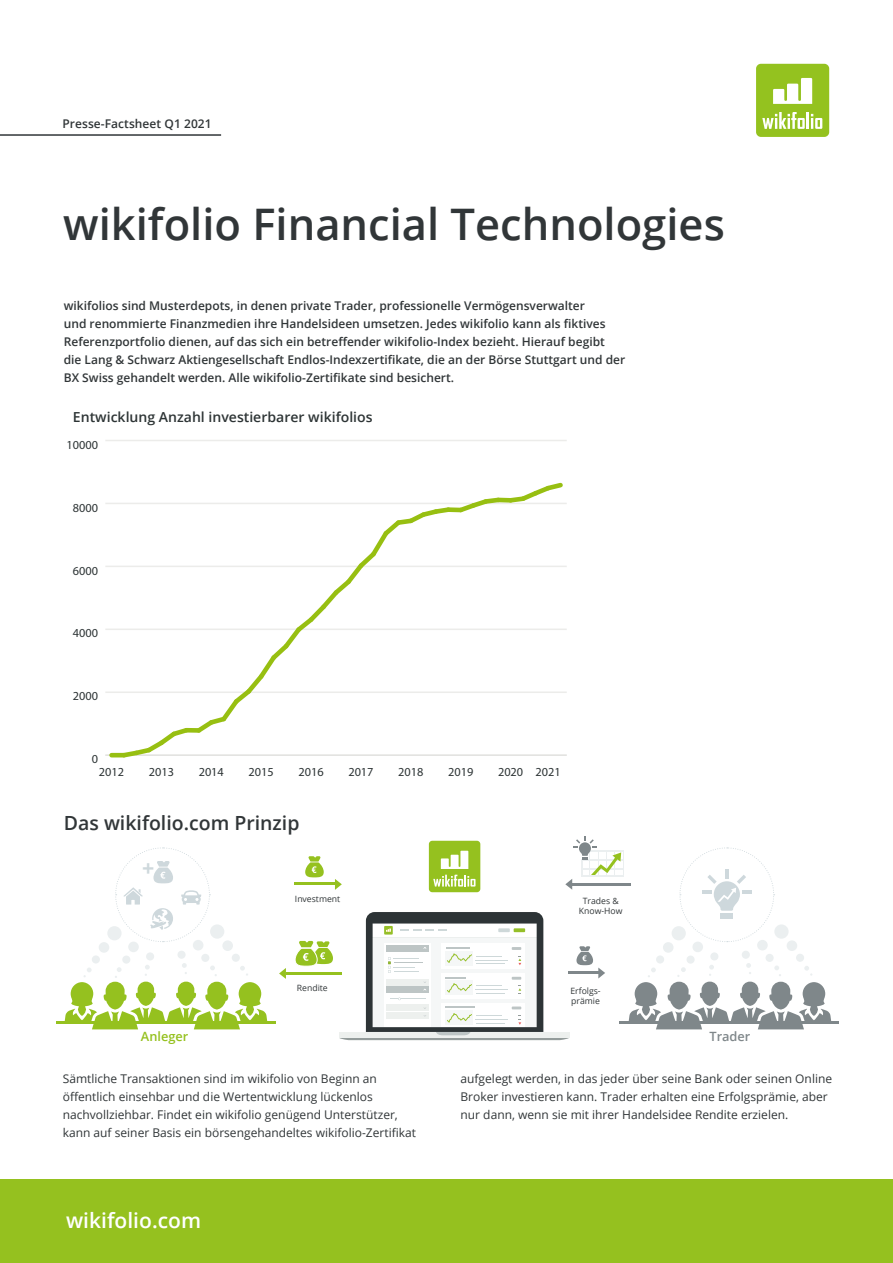
<style>
.page{position:relative;width:893px;height:1263px;background:#fff}
.page>*{position:absolute;margin:0;border:0;box-sizing:border-box;transform-origin:0 0}
.t1{font:600 43.5px "Open Sans";color:#313638}
.t2{font:700 21.45px "Open Sans";color:#ced8dc}
.t3{font:600 21px "Open Sans";color:#fff}
.t4{font:600 19.5px "Open Sans";color:#313638}
.t5{font:600 13.8px "Open Sans";color:#2d3435}
.t6{font:600 12.75px "Open Sans";color:#95c11f}
.t7{font:600 12.75px "Open Sans";color:#7f878a}
.t8{font:600 12.3px "Open Sans";color:#2d3435}
.t9{font:600 12px/18px "Open Sans";color:#313638}
.t10{font:12px/18px "Open Sans";color:#313638}
.t11{font:8.7px/10.4px "Open Sans";color:#313638}
</style>
<div class="page">
<hr style="left:105px;top:754px;width:462px;height:2px;background:#dadad7">
<hr style="left:105px;top:691px;width:462px;height:2px;background:#dadad7">
<hr style="left:105px;top:628px;width:462px;height:2px;background:#dadad7">
<hr style="left:105px;top:566px;width:462px;height:1px;background:#dadad7">
<hr style="left:105px;top:503px;width:462px;height:1px;background:#dadad7">
<hr style="left:105px;top:440px;width:462px;height:1px;background:#dadad7">
<hr style="left:112px;top:753px;width:12px;height:4px;background:#97bf11">
<svg style="left:119px;top:482px;width:447px;height:276px"></svg>
<div style="left:0;top:1179px;width:893px;height:84px;background:#95c11f"></div>
<hr style="left:56px;top:1022px;width:219px;height:2px;background:#95c11f">
<hr style="left:619px;top:1022px;width:219px;height:2px;background:#7f878a">
<div style="left:92px;top:955px;width:8px;height:8px;background:#ebeff0;border-radius:50%"></div>
<div style="left:656px;top:955px;width:8px;height:8px;background:#ebeff0;border-radius:50%"></div>
<div style="left:99px;top:942px;width:10px;height:11px;background:#ebeff0;border-radius:50%"></div>
<div style="left:663px;top:942px;width:10px;height:11px;background:#ebeff0;border-radius:50%"></div>
<div style="left:107px;top:926px;width:15px;height:14px;background:#ebeff0;border-radius:50%"></div>
<div style="left:672px;top:926px;width:14px;height:14px;background:#ebeff0;border-radius:50%"></div>
<div style="left:122px;top:955px;width:8px;height:9px;background:#ebeff0;border-radius:50%"></div>
<div style="left:686px;top:955px;width:9px;height:9px;background:#ebeff0;border-radius:50%"></div>
<div style="left:146px;top:952px;width:8px;height:8px;background:#ebeff0;border-radius:50%"></div>
<div style="left:710px;top:952px;width:8px;height:8px;background:#ebeff0;border-radius:50%"></div>
<div style="left:128px;top:942px;width:11px;height:10px;background:#ebeff0;border-radius:50%"></div>
<div style="left:692px;top:942px;width:11px;height:10px;background:#ebeff0;border-radius:50%"></div>
<div style="left:232px;top:954px;width:8px;height:8px;background:#ebeff0;border-radius:50%"></div>
<div style="left:796px;top:954px;width:8px;height:8px;background:#ebeff0;border-radius:50%"></div>
<div style="left:222px;top:940px;width:11px;height:11px;background:#ebeff0;border-radius:50%"></div>
<div style="left:787px;top:940px;width:10px;height:11px;background:#ebeff0;border-radius:50%"></div>
<div style="left:210px;top:924px;width:14px;height:15px;background:#ebeff0;border-radius:50%"></div>
<div style="left:774px;top:924px;width:15px;height:15px;background:#ebeff0;border-radius:50%"></div>
<div style="left:201px;top:954px;width:8px;height:8px;background:#ebeff0;border-radius:50%"></div>
<div style="left:766px;top:954px;width:8px;height:8px;background:#ebeff0;border-radius:50%"></div>
<div style="left:177px;top:951px;width:9px;height:8px;background:#ebeff0;border-radius:50%"></div>
<div style="left:742px;top:951px;width:8px;height:8px;background:#ebeff0;border-radius:50%"></div>
<div style="left:193px;top:940px;width:10px;height:10px;background:#ebeff0;border-radius:50%"></div>
<div style="left:757px;top:940px;width:11px;height:10px;background:#ebeff0;border-radius:50%"></div>
<svg style="left:305px;top:856px;width:19px;height:21px"></svg>
<hr style="left:286px;top:972px;width:56px;height:3px;background:#95c11f">
<svg style="left:279px;top:968px;width:7px;height:11px"></svg>
<hr style="left:572px;top:883px;width:59px;height:3px;background:#7f878a">
<hr style="left:294px;top:883px;width:41px;height:2px;background:#95c11f">
<svg style="left:335px;top:879px;width:7px;height:11px"></svg>
<hr style="left:568px;top:971px;width:30px;height:3px;background:#7f878a">
<svg style="left:576px;top:946px;width:29px;height:32px"></svg>
<svg style="left:565px;top:837px;width:59px;height:53px"></svg>
<svg style="left:64px;top:963px;width:203px;height:66px"></svg>
<svg style="left:628px;top:963px;width:203px;height:66px"></svg>
<svg style="left:339px;top:912px;width:230px;height:128px"></svg>
<div style="left:429px;top:841px;width:51px;height:51px;background:#95c11f;border-radius:3px"></div>
<svg style="left:441px;top:851px;width:27px;height:18px"></svg>
<svg style="left:433px;top:875px;width:42px;height:11px"></svg>
<svg style="left:115px;top:847px;width:95px;height:95px"></svg>
<svg style="left:679px;top:847px;width:96px;height:95px"></svg>
<svg style="left:295px;top:941px;width:38px;height:26px"></svg>
<hr style="left:0;top:134px;width:221px;height:2px;background:#313638">
<div style="left:756px;top:64px;width:73px;height:73px;background:#94c21f;border-radius:5px"></div>
<svg style="left:773px;top:78px;width:39px;height:26px"></svg>
<svg style="left:762px;top:112px;width:60px;height:17px"></svg>
<p class="t9" style="left:62px;top:115px;width:151px">Presse-Factsheet Q1 2021</p>
<h1 class="t1" style="left:63px;top:195px;width:663px">wikifolio Financial Technologies</h1>
<p class="t9" style="left:64px;top:296px;width:563px">wikifolios sind Musterdepots, in denen private Trader, professionelle Vermögensverwalter<br>und renommierte Finanzmedien ihre Handelsideen umsetzen. Jedes wikifolio kann als fiktives Referenzportfolio dienen, auf das sich ein betreffender wikifolio-Index bezieht. Hierauf begibt die Lang &amp; Schwarz Aktiengesellschaft Endlos-Indexzertifikate, die an der Börse Stuttgart und der BX Swiss gehandelt werden. Alle wikifolio-Zertifikate sind besichert.</p>
<p class="t5" style="left:73px;top:408px;width:301px">Entwicklung Anzahl investierbarer wikifolios</p>
<p class="t8" style="left:67px;top:437px;width:33px">10000</p>
<p class="t8" style="left:73px;top:500px;width:27px">8000</p>
<p class="t8" style="left:73px;top:563px;width:27px">6000</p>
<p class="t8" style="left:73px;top:626px;width:27px">4000</p>
<p class="t8" style="left:73px;top:689px;width:27px">2000</p>
<p class="t8" style="left:92px;top:751px;width:8px">0</p>
<p class="t8" style="left:99px;top:765px;width:27px">2012</p>
<p class="t8" style="left:149px;top:765px;width:27px">2013</p>
<p class="t8" style="left:199px;top:765px;width:27px">2014</p>
<p class="t8" style="left:249px;top:765px;width:27px">2015</p>
<p class="t8" style="left:298px;top:765px;width:27px">2016</p>
<p class="t8" style="left:348px;top:765px;width:27px">2017</p>
<p class="t8" style="left:398px;top:765px;width:27px">2018</p>
<p class="t8" style="left:448px;top:765px;width:27px">2019</p>
<p class="t8" style="left:498px;top:765px;width:64px">2020 2021</p>
<h3 class="t4" style="left:64px;top:810px;width:237px">Das wikifolio.com Prinzip</h3>
<h2 class="t2" style="left:142px;top:853px;width:14px">+</h2>
<p class="t11" style="left:295px;top:893px;width:47px">Investment</p>
<p class="t11" style="left:579px;top:895px;width:45px;text-align:center">Trades &amp;<br>Know-How</p>
<p class="t11" style="left:297px;top:982px;width:32px">Rendite</p>
<p class="t11" style="left:570px;top:985px;width:32px">Erfolgs&shy;prämie</p>
<p class="t6" style="left:141px;top:1028px;width:49px">Anleger</p>
<p class="t7" style="left:709px;top:1028px;width:43px">Trader</p>
<p class="t10" style="left:63px;top:1069px;width:355px">Sämtliche Transaktionen sind im wikifolio von Beginn an öffentlich einsehbar und die Wertentwicklung lückenlos nachvollziehbar. Findet ein wikifolio genügend Unterstützer, kann auf seiner Basis ein börsengehandeltes wikifolio-Zertifikat</p>
<p class="t10" style="left:461px;top:1069px;width:373px">aufgelegt werden, in das jeder über seine Bank oder seinen Online<br>Broker investieren kann. Trader erhalten eine Erfolgsprämie, aber nur dann, wenn sie mit ihrer Handelsidee Rendite erzielen.</p>
<h3 class="t3" style="left:66px;top:1206px;width:136px">wikifolio.com</h3>
</div>
